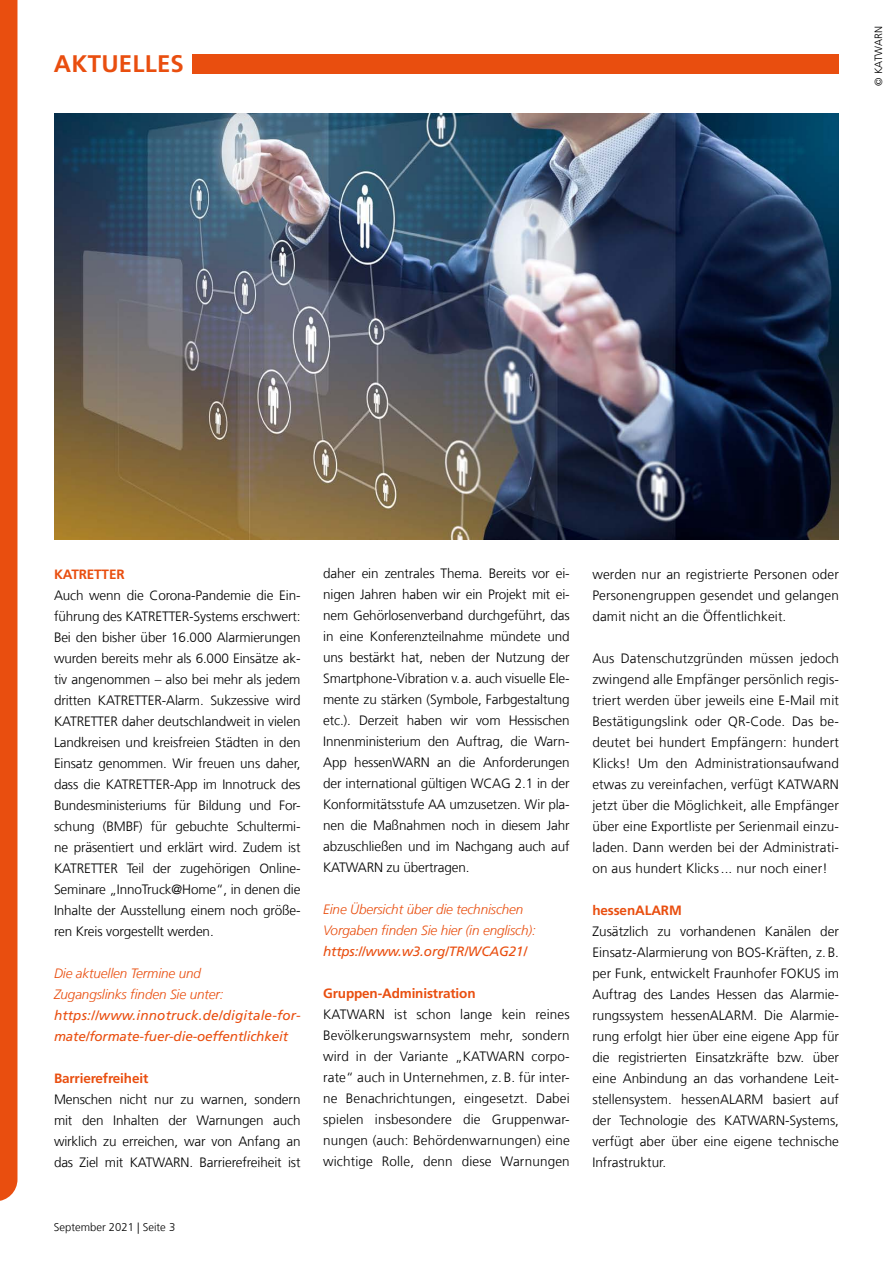
<style>
.page{position:relative;width:893px;height:1263px;background:#fff}
.page>*{position:absolute;margin:0;border:0;box-sizing:border-box;transform-origin:0 0}
.t1{font:700 24px "Frutiger LT Com";letter-spacing:.01em;color:#e94e0f}
.t2{font:300 13.5px/21px "Frutiger LT Com";color:#000;text-align:justify}
.t3{font:italic 300 13.5px/21px "Frutiger LT Com";letter-spacing:-.01em;color:#e94e0f}
.t4{font:italic 13.5px/21px "Frutiger LT Com";letter-spacing:-.01em;color:#e94e0f}
.t5{font:700 13.5px "Frutiger LT Com";letter-spacing:-.01em;color:#e94e0f}
.t6{font:300 11.25px "Frutiger LT Com";color:#000}
.t7{font:300 10.5px "Frutiger LT Com";letter-spacing:.025em;color:#000}
</style>
<div class="page">
<div style="left:0;top:0;width:17px;height:1201px;background:#e94e0f"></div>
<img style="left:54px;top:114px;width:784px;height:426px">
<div style="left:193px;top:54px;width:646px;height:19px;background:#e94e0f"></div>
<h1 class="t1" style="left:54px;top:50px;width:131px">AKTUELLES</h1>
<p class="t7" style="left:872px;top:86px;width:62px;rotate:-90deg">© KATWARN</p>
<p class="t5" style="left:54px;top:566px;width:72px">KATRETTER</p>
<p class="t2" style="left:54px;top:585px;width:248px">Auch wenn die Corona-Pandemie die Ein&shy;führung des KATRETTER-Systems erschwert:<br>Bei den bisher über 16.000 Alarmierungen wurden bereits mehr als 6.000 Einsätze ak&shy;tiv angenommen – also bei mehr als jedem dritten KATRETTER-Alarm. Sukzessive wird KATRETTER daher deutschlandweit in vielen Landkreisen und kreisfreien Städten in den Einsatz genommen. Wir freuen uns daher, dass die KATRETTER-App im Innotruck des Bundesministeriums für Bildung und For&shy;schung (BMBF) für gebuchte Schultermi&shy;ne präsentiert und erklärt wird. Zudem ist KATRETTER Teil der zugehörigen Online-Seminare „InnoTruck@Home“, in denen die Inhalte der Ausstellung einem noch größe&shy;ren Kreis vorgestellt werden.</p>
<p class="t3" style="left:54px;top:963px;width:171px">Die aktuellen Termine und<br>Zugangslinks finden Sie unter:</p>
<p class="t4" style="left:54px;top:1005px;width:248px">https://www.innotruck.de/digitale-for&shy;mate/formate-fuer-die-oeffentlichkeit</p>
<p class="t5" style="left:54px;top:1070px;width:96px">Barrierefreiheit</p>
<p class="t2" style="left:54px;top:1089px;width:248px">Menschen nicht nur zu warnen, sondern mit den Inhalten der Warnungen auch wirklich zu erreichen, war von Anfang an das Ziel mit KATWARN. Barrierefreiheit ist</p>
<p class="t6" style="left:54px;top:1221px;width:123px">September 2021 | Seite 3</p>
<p class="t2" style="left:323px;top:563px;width:248px">daher ein zentrales Thema. Bereits vor ei&shy;nigen Jahren haben wir ein Projekt mit ei&shy;nem Gehörlosenverband durchgeführt, das in eine Konferenzteilnahme mündete und uns bestärkt hat, neben der Nutzung der Smartphone-Vibration v.a. auch visuelle Ele&shy;mente zu stärken (Symbole, Farbgestaltung etc.). Derzeit haben wir vom Hessischen Innenministerium den Auftrag, die Warn-App hessenWARN an die Anforderungen der international gültigen WCAG 2.1 in der Konformitätsstufe AA umzusetzen. Wir pla&shy;nen die Maßnahmen noch in diesem Jahr abzuschließen und im Nachgang auch auf KATWARN zu übertragen.</p>
<p class="t3" style="left:323px;top:899px;width:214px">Eine Übersicht über die technischen<br>Vorgaben finden Sie hier (in englisch):</p>
<p class="t4" style="left:323px;top:941px;width:205px">https://www.w3.org/TR/WCAG21/</p>
<p class="t5" style="left:323px;top:986px;width:154px">Gruppen-Administration</p>
<p class="t2" style="left:323px;top:1004px;width:248px">KATWARN ist schon lange kein reines Bevölkerungswarnsystem mehr, sondern wird in der Variante „KATWARN corpo&shy;rate“ auch in Unternehmen, z. B. für inter&shy;ne Benachrichtungen, eingesetzt. Dabei spielen insbesondere die Gruppenwar&shy;nungen (auch: Behördenwarnungen) eine wichtige Rolle, denn diese Warnungen</p>
<p class="t2" style="left:592px;top:564px;width:248px">werden nur an registrierte Personen oder Personengruppen gesendet und gelangen damit nicht an die Öffentlichkeit.</p>
<p class="t2" style="left:592px;top:648px;width:248px">Aus Datenschutzgründen müssen jedoch zwingend alle Empfänger persönlich regis&shy;triert werden über jeweils eine E-Mail mit Bestätigungslink oder QR-Code. Das be&shy;deutet bei hundert Empfängern: hundert Klicks! Um den Administrationsaufwand etwas zu vereinfachen, verfügt KATWARN jetzt über die Möglichkeit, alle Empfänger über eine Exportliste per Serienmail einzu&shy;laden. Dann werden bei der Administrati&shy;on aus hundert Klicks... nur noch einer!</p>
<p class="t5" style="left:592px;top:902px;width:91px">hessenALARM</p>
<p class="t2" style="left:592px;top:921px;width:248px">Zusätzlich zu vorhandenen Kanälen der Einsatz-Alarmierung von BOS-Kräften, z.B. per Funk, entwickelt Fraunhofer FOKUS im Auftrag des Landes Hessen das Alarmie&shy;rungssystem hessenALARM. Die Alarmie&shy;rung erfolgt hier über eine eigene App für die registrierten Einsatzkräfte bzw. über eine Anbindung an das vorhandene Leit&shy;stellensystem. hessenALARM basiert auf der Technologie des KATWARN-Systems, verfügt aber über eine eigene technische Infrastruktur.</p>
</div>
